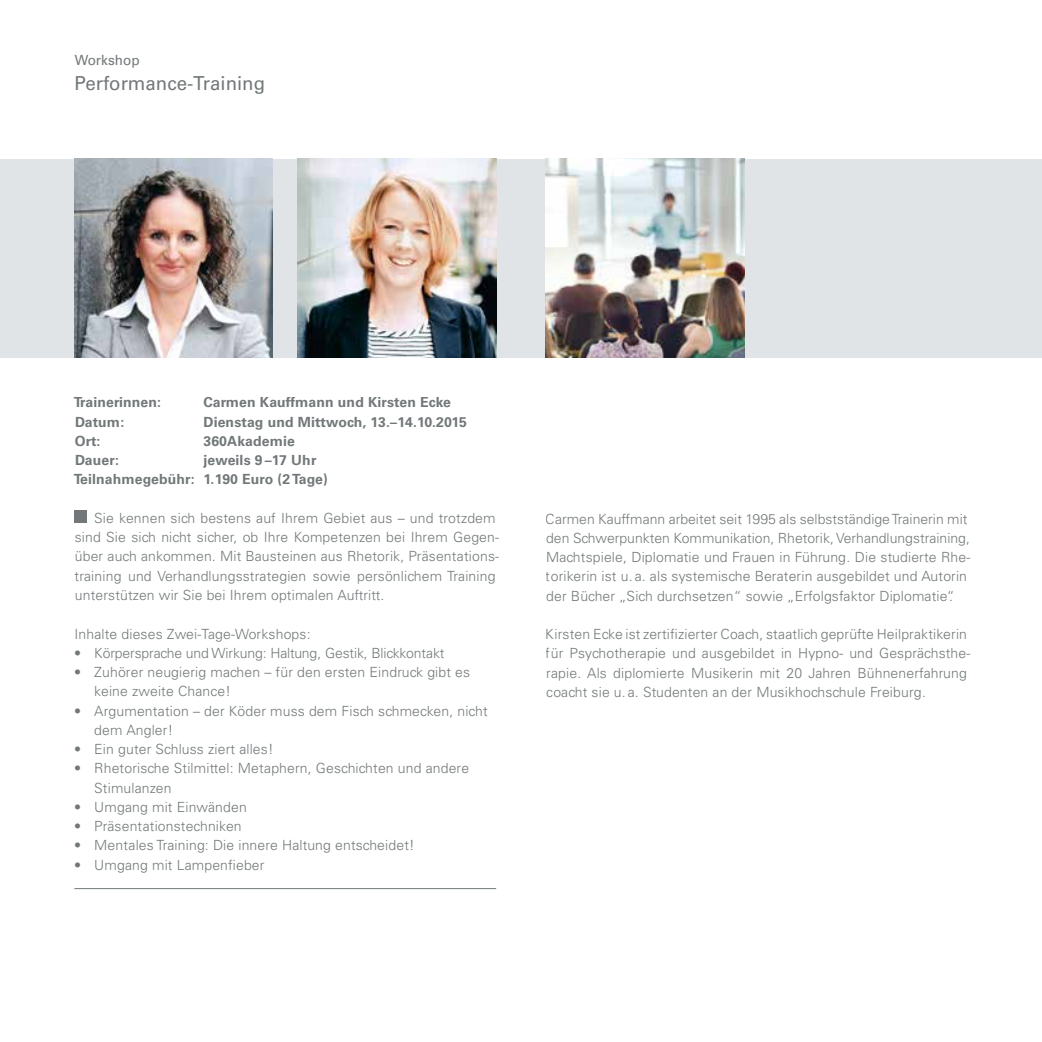
<style>
.page{position:relative;width:1042px;height:1042px;background:#fff}
.page>*{position:absolute;margin:0;border:0;box-sizing:border-box;transform-origin:0 0}
.t1{font:19.25px "Univers";color:#727879}
.t2{font:300 14px/19.2px "Univers";letter-spacing:.01em;color:#727879}
.t3{font:700 14px/19.2px "Univers";letter-spacing:.01em;color:#727879}
.t4{font:300 14px "Univers";letter-spacing:-.01em;color:#727879}
.t5{font:14px "Univers";color:#727879}
</style>
<div class="page">
<div style="left:0;top:159px;width:1042px;height:198px;background:#e1e4e6"></div>
<div style="left:74px;top:510px;width:13px;height:13px;background:#727879"></div>
<img style="left:298px;top:159px;width:198px;height:198px">
<img style="left:546px;top:159px;width:198px;height:198px">
<img style="left:74px;top:159px;width:199px;height:198px">
<hr style="left:74px;top:888px;width:422px;height:1px;background:#727879">
<p class="t5" style="left:75px;top:52px;width:66px">Workshop</p>
<h1 class="t1" style="left:75px;top:71px;width:192px">Performance-Training</h1>
<p class="t3" style="left:74px;top:393px;width:89px">Trainerinnen:</p>
<p class="t3" style="left:203px;top:393px;width:249px">Carmen Kauffmann und Kirsten Ecke</p>
<p class="t3" style="left:75px;top:412px;width:51px">Datum:</p>
<p class="t3" style="left:203px;top:412px;width:265px">Dienstag und Mittwoch, 13.–14.10.2015</p>
<p class="t3" style="left:75px;top:431px;width:27px">Ort:</p>
<p class="t3" style="left:203px;top:431px;width:93px">360Akademie</p>
<p class="t3" style="left:75px;top:451px;width:45px">Dauer:</p>
<p class="t3" style="left:74px;top:451px;width:256px;text-indent:130px">jeweils 9 –17 Uhr<br>Teilnahmegebühr: 1.190 Euro (2 Tage)</p>
<p class="t2" style="left:75px;top:508px;width:426px;text-indent:20px">Sie kennen sich bestens auf Ihrem Gebiet aus – und trotzdem sind Sie sich nicht sicher, ob Ihre Kompetenzen bei Ihrem Gegen&shy;über auch ankommen. Mit Bausteinen aus Rhetorik, Präsentations&shy;training und Verhandlungsstrategien sowie persönlichem Training unterstützen wir Sie bei Ihrem optimalen Auftritt.</p>
<p class="t2" style="left:74px;top:624px;width:238px">Inhalte dieses Zwei-Tage-Workshops:</p>
<p class="t4" style="left:74px;top:644px;width:372px">• Körpersprache und Wirkung: Haltung, Gestik, Blickkontakt</p>
<p class="t2" style="left:94px;top:662px;width:377px;text-indent:-20px">• Zuhörer neugierig machen – für den ersten Eindruck gibt es keine zweite Chance!</p>
<p class="t2" style="left:94px;top:701px;width:395px;text-indent:-20px">• Argumentation – der Köder muss dem Fisch schmecken, nicht dem Angler!</p>
<p class="t2" style="left:74px;top:739px;width:201px">• Ein guter Schluss ziert alles!</p>
<p class="t2" style="left:94px;top:759px;width:376px;text-indent:-20px">• Rhetorische Stilmittel: Metaphern, Geschichten und andere<br>Stimulanzen</p>
<p class="t2" style="left:74px;top:797px;width:174px">• Umgang mit Einwänden</p>
<p class="t2" style="left:74px;top:816px;width:169px">• Präsentationstechniken</p>
<p class="t2" style="left:74px;top:836px;width:342px">• Mentales Training: Die innere Haltung entscheidet!</p>
<p class="t2" style="left:74px;top:855px;width:192px">• Umgang mit Lampenfieber</p>
<p class="t2" style="left:546px;top:509px;width:426px">Carmen Kauffmann arbeitet seit 1995 als selbstständige Trainerin mit den Schwerpunkten Kommunikation, Rhetorik, Verhandlungstraining, Machtspiele, Diplomatie und Frauen in Führung. Die studierte Rhe&shy;torikerin ist u. a. als systemische Beraterin ausgebildet und Autorin der Bücher „Sich durchsetzen“ sowie „Erfolgsfaktor Diplomatie“.</p>
<p class="t2" style="left:546px;top:624px;width:426px">Kirsten Ecke ist zertifizierter Coach, staatlich geprüfte Heilpraktikerin für Psychotherapie und ausgebildet in Hypno- und Gesprächsthe&shy;rapie. Als diplomierte Musikerin mit 20 Jahren Bühnenerfahrung coacht sie u. a. Studenten an der Musikhochschule Freiburg.</p>
</div>
